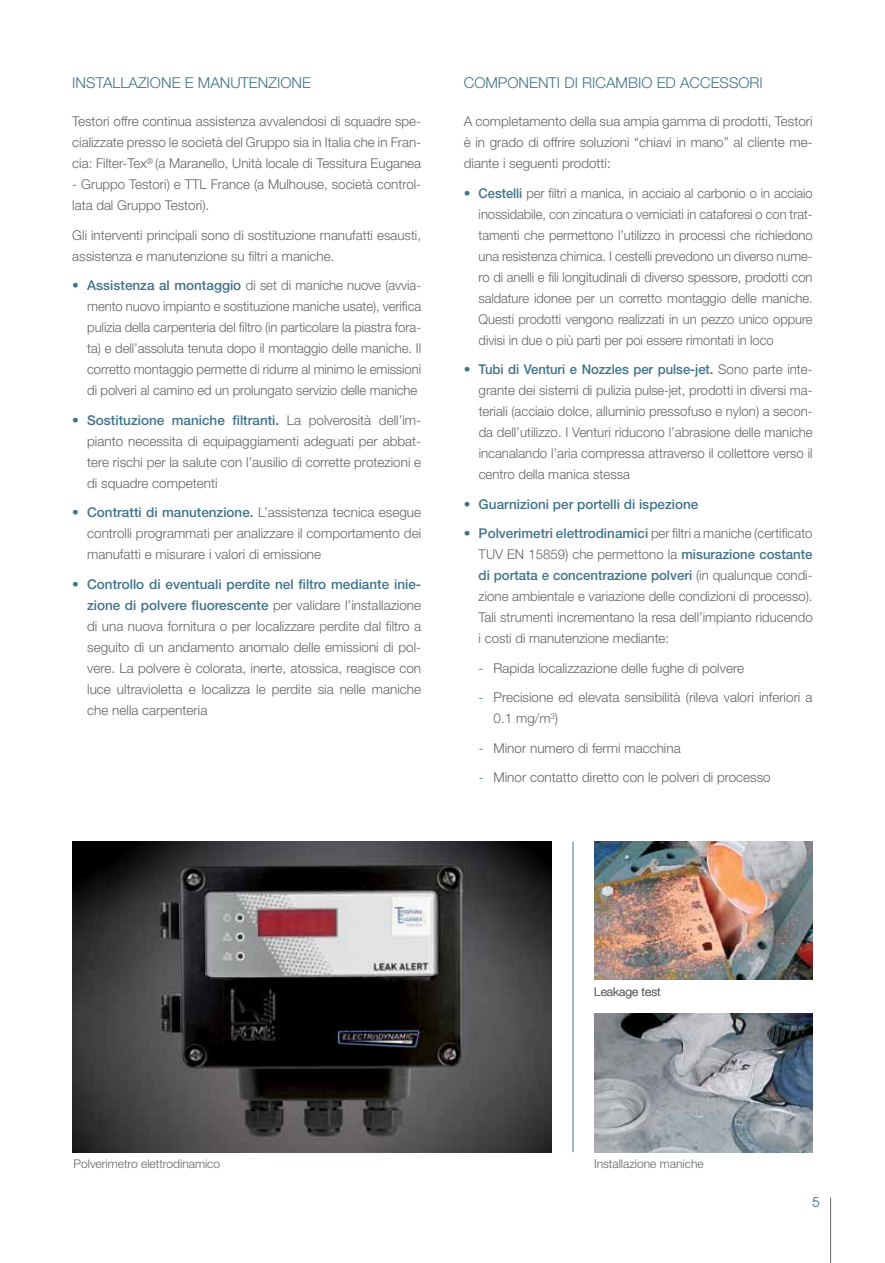
<style>
.page{position:relative;width:885px;height:1263px;background:#fff}
.page>*{position:absolute;margin:0;border:0;box-sizing:border-box;transform-origin:0 0}
.t1{font:300 15px "Helvetica Neue";color:#417389}
.t2{font:300 13.5px/21px "Helvetica Neue";color:#636466;text-align:justify}
.t3{font:300 13.5px/21px "Helvetica Neue";color:#636466;text-align:justify;scale:.96 1}
.t4{font:500 13.5px "Helvetica Neue";color:#417389}
.t5{font:13.5px "Avant Garde";color:#417389}
.t6{font:300 12px "Helvetica Neue";color:#636466}
.s1{color:#417389}
.s2{font-weight:500;color:#417389}
.s3{font-weight:500}
.s4{font-weight:300}
</style>
<div class="page">
<hr style="left:572px;top:842px;width:1px;height:310px;background:#417389">
<img style="left:73px;top:842px;width:478px;height:310px">
<img style="left:594px;top:1014px;width:218px;height:138px">
<img style="left:594px;top:842px;width:218px;height:138px">
<hr style="left:830px;top:1197px;width:1px;height:66px;background:#636466">
<p class="t1" style="left:72px;top:74px;width:240px">INSTALLAZIONE E MANUTENZIONE</p>
<p class="t2" style="left:72px;top:111px;width:350px">Testori offre continua assistenza avvalendosi di squadre spe&shy;cializzate presso le società del Gruppo sia in Italia che in Fran&shy;cia: Filter-Tex<sup>®</sup> (a Maranello, Unità locale di Tessitura Euganea</p>
<p class="t2" style="left:72px;top:174px;width:350px">- Gruppo Testori) e TTL France (a Mulhouse, società control&shy;lata dal Gruppo Testori).</p>
<p class="t2" style="left:72px;top:224px;width:350px">Gli interventi principali sono di sostituzione manufatti esausti, assistenza e manutenzione su filtri a maniche.</p>
<p class="t2" style="left:87px;top:275px;width:335px;text-indent:-15px"><span class="s1">•</span> <span class="s2">Assistenza al montaggio</span> di set di maniche nuove (avvia&shy;mento nuovo impianto e sostituzione maniche usate), verifica pulizia della carpenteria del filtro (in particolare la piastra fora&shy;ta) e dell’assoluta tenuta dopo il montaggio delle maniche. Il corretto montaggio permette di ridurre al minimo le emissioni di polveri al camino ed un prolungato servizio delle maniche</p>
<p class="t2" style="left:87px;top:409px;width:335px;text-indent:-15px"><span class="s1">•</span> <span class="s2">Sostituzione maniche filtranti.</span> La polverosità dell’im&shy;pianto necessita di equipaggiamenti adeguati per abbat&shy;tere rischi per la salute con l’ausilio di corrette protezioni e di squadre competenti</p>
<p class="t2" style="left:87px;top:502px;width:335px;text-indent:-15px"><span class="s1">•</span> <span class="s2">Contratti di manutenzione.</span> L’assistenza tecnica esegue controlli programmati per analizzare il comportamento dei manufatti e misurare i valori di emissione</p>
<p class="t2" style="left:87px;top:573px;width:335px;text-indent:-15px"><span class="s1">•</span> <span class="s2">Controllo di eventuali perdite nel filtro mediante inie&shy;zione di polvere fluorescente</span> per validare l’installazione di una nuova fornitura o per localizzare perdite dal filtro a seguito di un andamento anomalo delle emissioni di pol&shy;vere. La polvere è colorata, inerte, atossica, reagisce con luce ultravioletta e localizza le perdite sia nelle maniche che nella carpenteria</p>
<p class="t1" style="left:463px;top:74px;width:300px">COMPONENTI DI RICAMBIO ED ACCESSORI</p>
<p class="t2" style="left:463px;top:111px;width:350px">A completamento della sua ampia gamma di prodotti, Testori è in grado di offrire soluzioni “chiavi in mano” al cliente me&shy;diante i seguenti prodotti:</p>
<p class="t3" style="left:478px;top:182px;width:349px;text-indent:-15px"><span class="s1">•</span> <span class="s2">Cestelli</span> per filtri a manica, in acciaio al carbonio o in acciaio inossidabile, con zincatura o verniciati in cataforesi o con trat&shy;tamenti che permettono l’utilizzo in processi che richiedono una resistenza chimica. I cestelli prevedono un diverso nume&shy;ro di anelli e fili longitudinali di diverso spessore, prodotti con saldature idonee per un corretto montaggio delle maniche.<br>Questi prodotti vengono realizzati in un pezzo unico oppure divisi in due o più parti per poi essere rimontati in loco</p>
<p class="t2" style="left:478px;top:359px;width:335px;text-indent:-15px"><span class="s1">•</span> <span class="s2">Tubi di Venturi e Nozzles per pulse-jet</span><span class="s3">.</span> Sono parte inte&shy;grante dei sistemi di pulizia pulse-jet, prodotti in diversi ma&shy;teriali (acciaio dolce, alluminio pressofuso e nylon) a secon&shy;da dell’utilizzo. I Venturi riducono l’abrasione delle maniche incanalando l’aria compressa attraverso il collettore verso il centro della manica stessa</p>
<p class="t4" style="left:463px;top:496px;width:236px"><span class="s4">•</span> Guarnizioni per portelli di ispezione</p>
<p class="t2" style="left:478px;top:523px;width:335px;text-indent:-15px"><span class="s1">•</span> <span class="s2">Polverimetri elettrodinamici</span> per filtri a maniche (certificato TUV EN 15859) che permettono la <span class="s2">misurazione costante di portata e concentrazione polveri</span> (in qualunque condi&shy;zione ambientale e variazione delle condizioni di processo).<br>Tali strumenti incrementano la resa dell’impianto riducendo i costi di manutenzione mediante:</p>
<p class="t2" style="left:478px;top:657px;width:267px"><span class="s1">-</span> Rapida localizzazione delle fughe di polvere</p>
<p class="t2" style="left:493px;top:687px;width:320px;text-indent:-15px"><span class="s1">-</span> Precisione ed elevata sensibilità (rileva valori inferiori a<br>0.1 mg/m<sup>3</sup>)</p>
<p class="t2" style="left:478px;top:737px;width:203px"><span class="s1">-</span> Minor numero di fermi macchina</p>
<p class="t2" style="left:478px;top:767px;width:293px"><span class="s1">-</span> Minor contatto diretto con le polveri di processo</p>
<p class="t6" style="left:594px;top:984px;width:68px">Leakage test</p>
<p class="t6" style="left:74px;top:1156px;width:148px">Polverimetro elettrodinamico</p>
<p class="t6" style="left:594px;top:1156px;width:111px">Installazione maniche</p>
<p class="t5" style="left:812px;top:1194px;width:9px">5</p>
</div>
